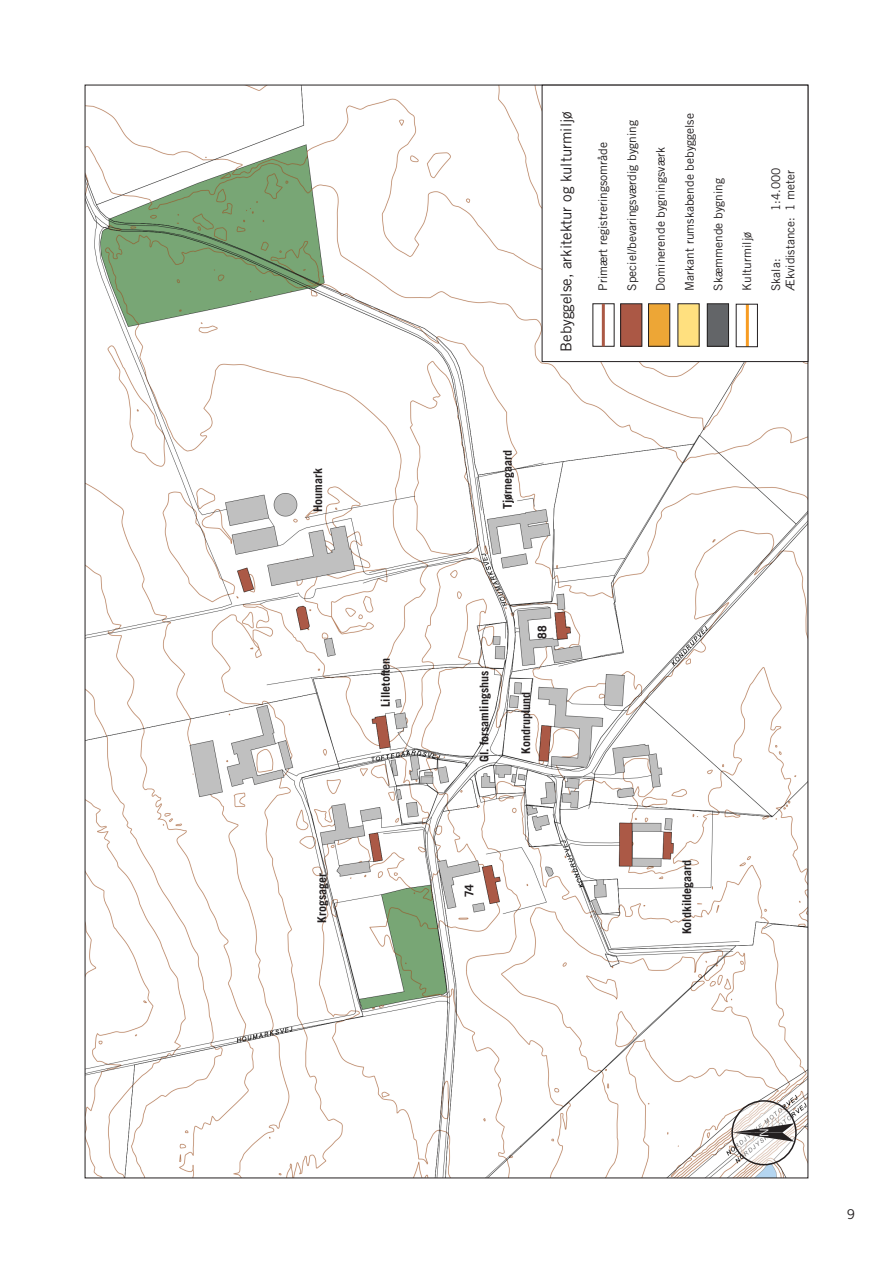
<style>
.page{position:relative;width:893px;height:1263px;background:#fff}
.page>*{position:absolute;margin:0;border:0;box-sizing:border-box;transform-origin:0 0}
.t1{font:15px "Trade Gothic LT Std";color:#231f20}
.t2{font:13.5px "Trade Gothic LT Std";color:#231f20}
.t3{font:12px/14.4px "Trade Gothic LT Std";color:#231f20;text-align:right}
.Kort_8{font:700 12px "Trade Gothic LT Std";color:#231f20}
.t4{font:12px "Trade Gothic LT Std";color:#211e1e}
.t5{font:300 12px "Trade Gothic LT Std";color:#fff}
</style>
<div class="page">
<img style="left:87px;top:87px;width:719px;height:1089px">
<div style="left:542px;top:85px;width:266px;height:277px;background:#fff"></div>
<hr style="left:602px;top:304px;width:3px;height:42px;background:#ab5945">
<div style="left:621px;top:304px;width:21px;height:42px;background:#ab5845"></div>
<div style="left:621px;top:304px;width:21px;height:42px;border:1px solid #231f20"></div>
<div style="left:648px;top:304px;width:22px;height:42px;background:#eda636"></div>
<div style="left:648px;top:304px;width:22px;height:42px;border:1px solid #231f20"></div>
<div style="left:678px;top:304px;width:21px;height:42px;background:#ffe07f"></div>
<div style="left:707px;top:304px;width:21px;height:42px;background:#636568"></div>
<div style="left:707px;top:304px;width:22px;height:42px;border:1px solid #211e1e"></div>
<hr style="left:746px;top:304px;width:3px;height:43px;background:#f79c23">
<svg style="left:732px;top:1101px;width:64px;height:64px"></svg>
<div style="left:731px;top:1100px;width:66px;height:65px;border:2px solid #231f20;border-radius:50%"></div>
<svg style="left:732px;top:1123px;width:62px;height:19px"></svg>
<p class="Kort_8" style="left:311px;top:512px;width:45px;rotate:-90deg">Houmark</p>
<p class="Kort_8" style="left:378px;top:707px;width:51px;rotate:-90deg">Lilletoften</p>
<p class="Kort_8" style="left:314px;top:923px;width:51px;rotate:-90deg">Krogsager</p>
<p class="Kort_8" style="left:500px;top:509px;width:61px;rotate:-90deg">Tjørnegaard</p>
<p class="t1" style="left:557px;top:351px;width:241px;rotate:-90deg">Bebyggelse, arkitektur og kulturmiljø</p>
<p class="t4" style="left:596px;top:291px;width:150px;rotate:-90deg">Primært registreringsområde</p>
<p class="t4" style="left:624px;top:291px;width:172px;rotate:-90deg">Speciel/bevaringsværdig bygning</p>
<p class="t3" style="left:653px;top:291px;width:145px;rotate:-90deg">Dominerende bygningsværk</p>
<p class="t3" style="left:682px;top:291px;width:179px;rotate:-90deg">Markant rumskabende bebyggelse</p>
<p class="t3" style="left:711px;top:291px;width:114px;rotate:-90deg">Skæmmende bygning</p>
<p class="t3" style="left:740px;top:291px;width:60px;rotate:-90deg">Kulturmiljø</p>
<p class="t3" style="left:768px;top:291px;width:125px;rotate:-90deg">1:4.000<br>Ækvidistance: 1 meter</p>
<p class="t3" style="left:768px;top:291px;width:33px;rotate:-90deg">Skala:</p>
<p class="Kort_8" style="left:477px;top:762px;width:93px;rotate:-90deg">Gl. forsamlingshus</p>
<p class="Kort_8" style="left:535px;top:639px;width:15px;rotate:-90deg">88</p>
<p class="Kort_8" style="left:519px;top:754px;width:64px;rotate:-90deg">Kondruplund</p>
<p class="Kort_8" style="left:462px;top:897px;width:15px;rotate:-90deg">74</p>
<p class="Kort_8" style="left:679px;top:934px;width:76px;rotate:-90deg">Koldkildegaard</p>
<p class="t5" style="left:757px;top:1137px;width:10px;rotate:-90deg">N</p>
<p class="t2" style="left:847px;top:1206px;width:10px">9</p>
</div>
